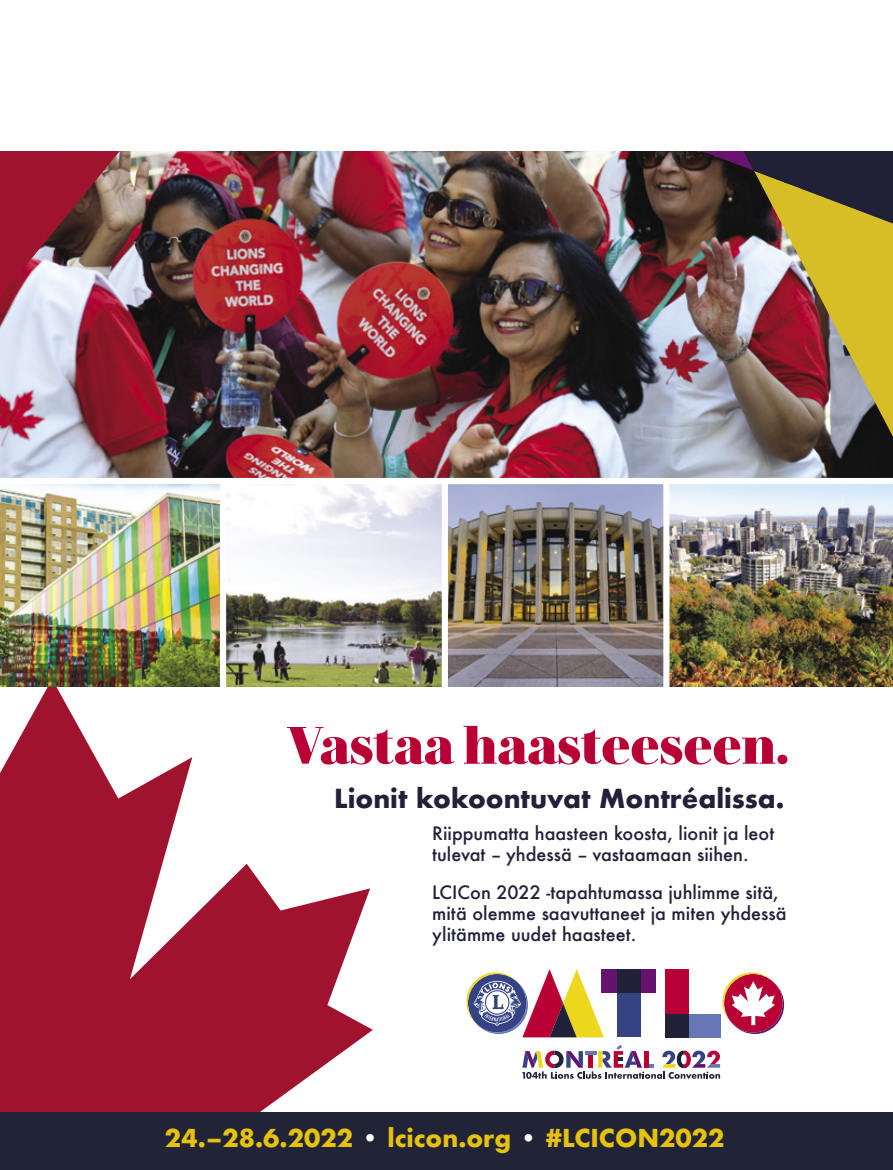
<style>
.page{position:relative;width:893px;height:1170px;background:#fff}
.page>*{position:absolute;margin:0;border:0;box-sizing:border-box;transform-origin:0 0}
.t1{font:900 51px "Le Jeune Deck";letter-spacing:-.005em;color:#b80035}
.t2{font:700 25.5px "Futura";color:#212139}
.t3{font:700 24px "Futura";color:#e6c20f}
.t4{font:700 22.35px "Futura";letter-spacing:-.01em;color:#d7be26}
.t5{font:500 18px/21px "Futura";color:#212139}
.s1{color:#fff}
.s2{font-size:18.75px;color:#fff}
</style>
<div class="page">
<svg style="left:0;top:686px;width:373px;height:426px;fill:#a0132e"></svg>
<svg style="left:722px;top:972px;width:62px;height:61px"></svg>
<div style="left:617px;top:992px;width:23px;height:45px;background:#354385"></div>
<div style="left:689px;top:1013px;width:31px;height:24px;background:#6577b5"></div>
<div style="left:601px;top:969px;width:16px;height:23px;background:#66126f"></div>
<div style="left:640px;top:969px;width:16px;height:23px;background:#66126f"></div>
<div style="left:617px;top:969px;width:23px;height:23px;background:#212139"></div>
<svg style="left:466px;top:969px;width:138px;height:68px"></svg>
<div style="left:665px;top:968px;width:24px;height:45px;background:#b80035"></div>
<div style="left:665px;top:1013px;width:24px;height:24px;background:#212139"></div>
<svg style="left:522px;top:1045px;width:198px;height:33px"></svg>
<img style="left:0;top:151px;width:893px;height:535px">
<div style="left:0;top:478px;width:893px;height:6px;background:#fff"></div>
<div style="left:220px;top:481px;width:6px;height:205px;background:#fff"></div>
<div style="left:442px;top:481px;width:6px;height:205px;background:#fff"></div>
<div style="left:663px;top:481px;width:6px;height:205px;background:#fff"></div>
<div style="left:0;top:1112px;width:893px;height:57px;background:#202436"></div>
<svg style="left:0;top:151px;width:120px;height:146px;background:#9a4855"></svg>
<img style="left:702px;top:151px;width:191px;height:285px">
<h1 class="t1" style="left:286px;top:708px;width:504px">Vastaa haasteeseen.</h1>
<h2 class="t2" style="left:334px;top:779px;width:452px">Lionit kokoontuvat Montréalissa.</h2>
<p class="t5" style="left:432px;top:822px;width:344px">Riippumatta haasteen koosta, lionit ja leot tulevat – yhdessä – vastaamaan siihen.</p>
<p class="t5" style="left:432px;top:881px;width:356px">LCICon 2022 -tapahtumassa juhlimme sitä, mitä olemme saavuttaneet ja miten yhdessä ylitämme uudet haasteet.</p>
<h3 class="t3" style="left:165px;top:1120px;width:561px">24.–28.6.2022 <span class="s1">•</span> lcicon.org <span class="s1">•</span> #LCICON2022</h3>
<p class="t4" style="left:178px;top:1121px;width:539px">June 24 - 28 <span class="s2">•</span> lcicon.org <span class="s2">•</span> #LCICON2022</p>
</div>
